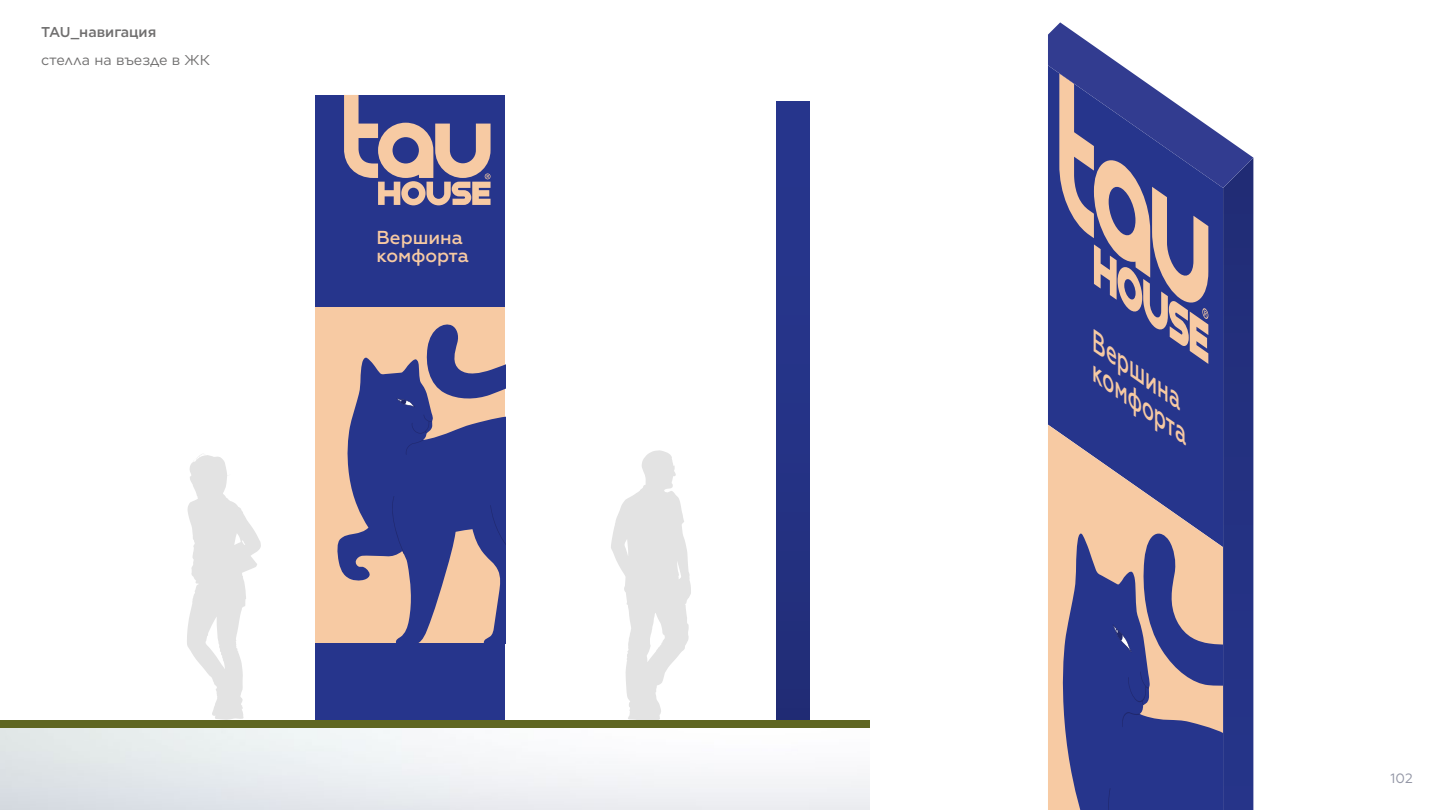
<style>
.page{position:relative;width:1440px;height:810px;background:#fff}
.page>*{position:absolute;margin:0;border:0;box-sizing:border-box;transform-origin:0 0}
.t1{font:italic 500 26.03px/25px "Geometria";color:#f7caa3;scale:.9 1}
.t2{font:500 18.75px/18px "Geometria";color:#f7caa3}
.t3{font:14.25px "Gotham";letter-spacing:-.005em;color:#706f6f}
.t4{font:500 14.25px "Gotham";color:#706f6f}
.t5{font:13.5px "Geometria";color:#9497a6}
</style>
<div class="page">
<svg style="left:611px;top:450px;width:80px;height:270px"></svg>
<div style="left:777px;top:101px;width:32px;height:619px;background:linear-gradient(to bottom,#273790,#222e79)"></div>
<div style="left:315px;top:95px;width:190px;height:212px;background:#26358c"></div>
<div style="left:315px;top:307px;width:190px;height:358px;background:#f7caa3"></div>
<div style="left:315px;top:644px;width:190px;height:76px;background:#26358c"></div>
<svg style="left:337px;top:324px;width:168px;height:320px;fill:#26358c"></svg>
<svg style="left:396px;top:398px;width:19px;height:9px"></svg>
<svg style="left:405px;top:440px;width:18px;height:15px"></svg>
<svg style="left:411px;top:415px;width:21px;height:19px"></svg>
<svg style="left:490px;top:505px;width:15px;height:63px"></svg>
<svg style="left:388px;top:496px;width:16px;height:58px"></svg>
<svg style="left:344px;top:95px;width:146px;height:110px"></svg>
<svg style="left:1048px;top:22px;width:205px;height:788px"></svg>
<svg style="left:187px;top:454px;width:74px;height:266px"></svg>
<div style="left:0;top:720px;width:869px;height:8px;background:#5f6622"></div>
<p class="t4" style="left:41px;top:22px;width:117px">TAU_навигация</p>
<p class="t3" style="left:41px;top:51px;width:170px">стелла на въезде в ЖК</p>
<h2 class="t2" style="left:376px;top:229px;width:94px">Вершина комфорта</h2>
<h1 class="t1" style="left:1118px;top:342px;width:129px;text-indent:-17px;rotate:35deg">Вершина комфорта</h1>
<p class="t5" style="left:1390px;top:770px;width:24px">102</p>
</div>
